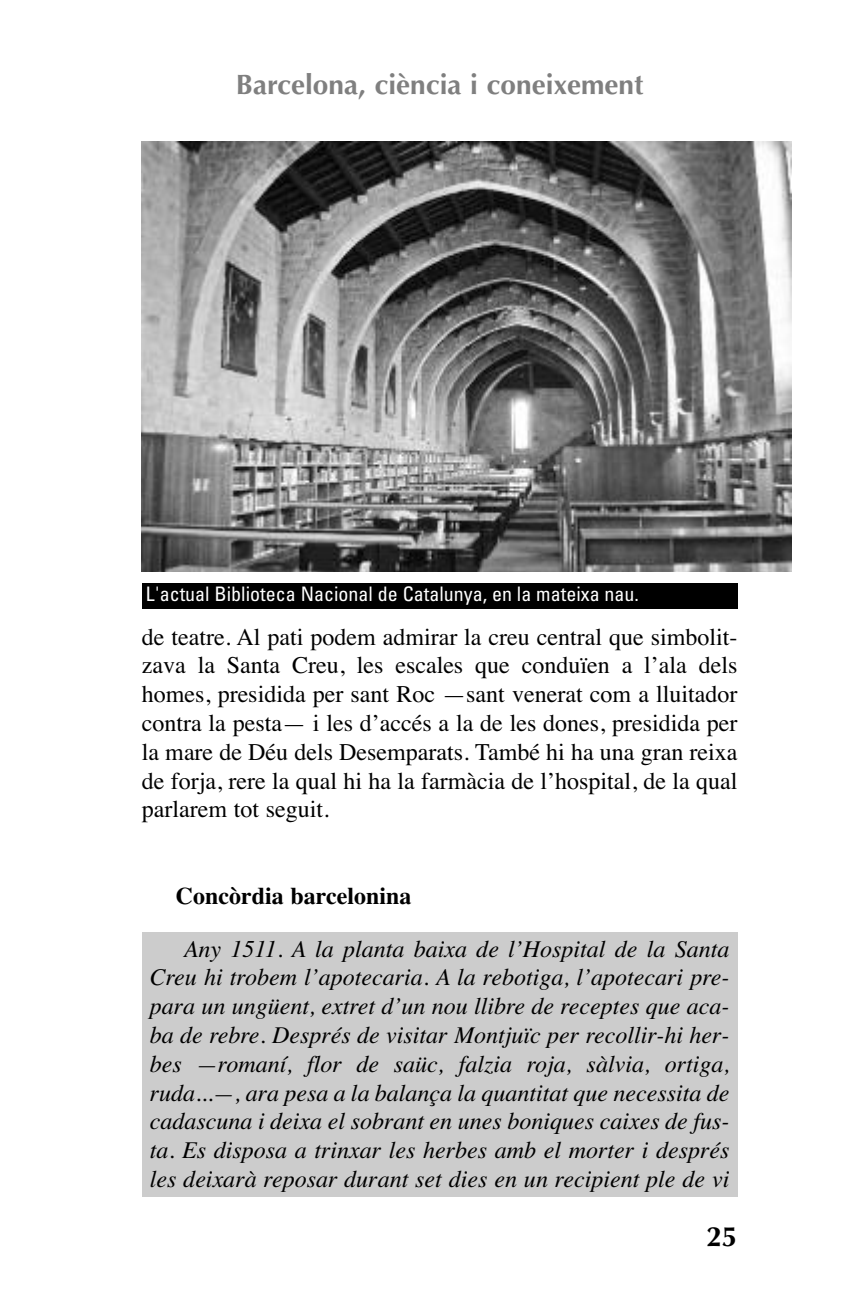
<style>
.page{position:relative;width:851px;height:1304px;background:#fff}
.page>*{position:absolute;margin:0;border:0;box-sizing:border-box;transform-origin:0 0}
.t1{font:700 28px "Optima";color:#7f7f7f}
.t2{font:700 28px "Optima";color:#000}
.t3{font:italic 24px/28.8px "Times";color:#000;text-align:justify}
.t4{font:24px/28.8px "Times";color:#000;text-align:justify}
.t5{font:700 24px "Times";color:#000}
.t6{font:condensed 20px "Univers";color:#fff}
</style>
<div class="page">
<img style="left:142px;top:142px;width:649px;height:429px">
<div style="left:142px;top:583px;width:595px;height:25px;background:#000"></div>
<div style="left:142px;top:932px;width:595px;height:264px;background:#ccc"></div>
<p class="t1" style="left:236px;top:73px;width:409px">Barcelona, ciència i coneixement</p>
<p class="t6" style="left:146px;top:587px;width:494px">L'actual Biblioteca Nacional de Catalunya, en la mateixa nau.</p>
<p class="t4" style="left:142px;top:622px;width:597px">de teatre. Al pati podem admirar la creu central que simbolit&shy;zava la Santa Creu, les escales que conduïen a l’ala dels homes, presidida per sant Roc —sant venerat com a lluitador contra la pesta— i les d’accés a la de les dones, presidida per la mare de Déu dels Desemparats. També hi ha una gran reixa de forja, rere la qual hi ha la farmàcia de l’hospital, de la qual parlarem tot seguit.</p>
<p class="t5" style="left:176px;top:881px;width:237px">Concòrdia barcelonina</p>
<p class="t3" style="left:150px;top:934px;width:581px;text-indent:34px">Any 1511. A la planta baixa de l’Hospital de la Santa Creu hi trobem l’apotecaria. A la rebotiga, l’apotecari pre&shy;para un ungüent, extret d’un nou llibre de receptes que aca&shy;ba de rebre. Després de visitar Montjuïc per recollir-hi her&shy;bes —romaní, flor de saüc, falzia roja, sàlvia, ortiga, ruda...—, ara pesa a la balança la quantitat que necessita de cadascuna i deixa el sobrant en unes boniques caixes de fus&shy;ta. Es disposa a trinxar les herbes amb el morter i després les deixarà reposar durant set dies en un recipient ple de vi</p>
<p class="t2" style="left:706px;top:1225px;width:33px">25</p>
</div>
